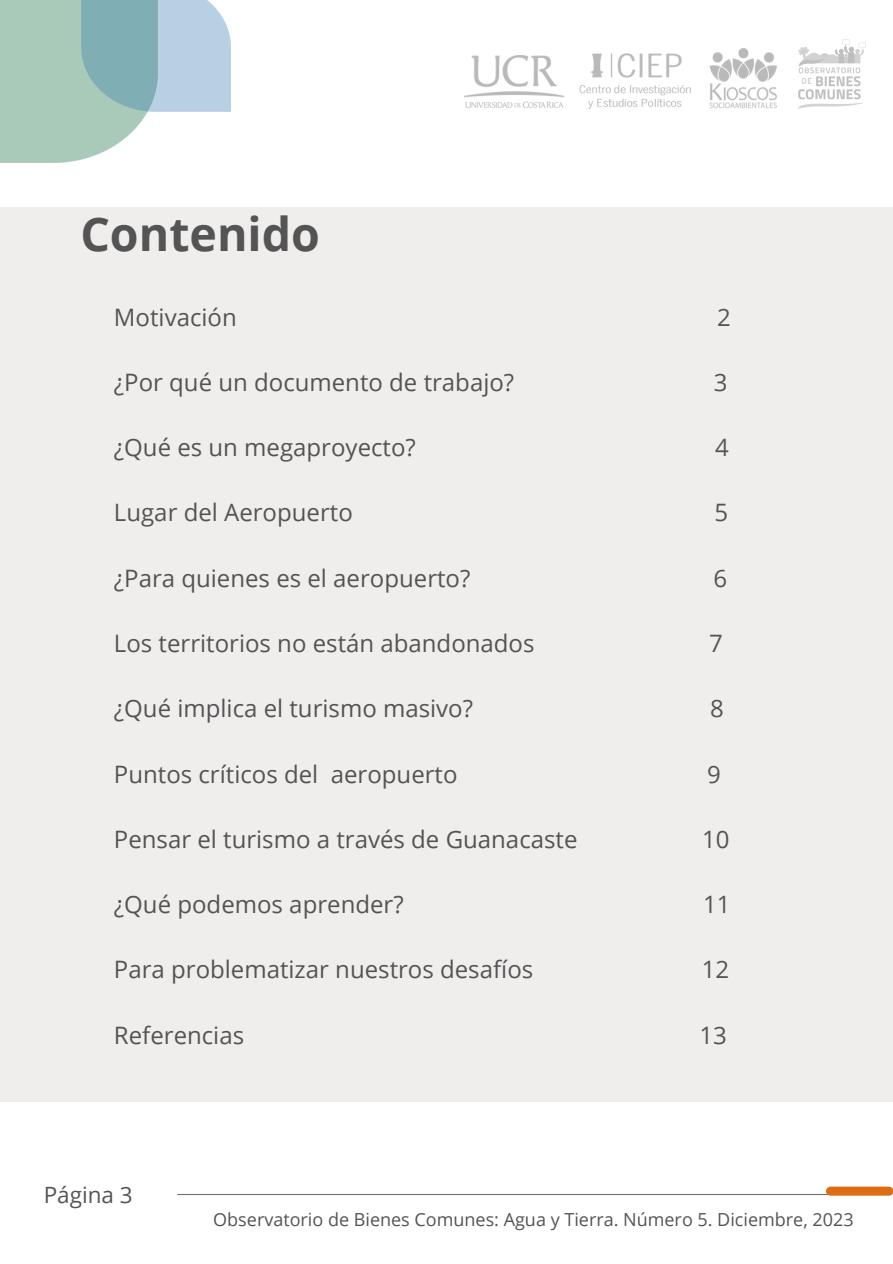
<style>
.page{position:relative;width:893px;height:1264px;background:#fff}
.page>*{position:absolute;margin:0;border:0;box-sizing:border-box;transform-origin:0 0}
.t1{font:700 46.5px "Open Sans";color:#545454}
.t2{font:24px "Open Sans";color:#545454}
.t3{font:22.5px "Open Sans";color:#545454}
.t4{font:18px "Open Sans";color:#545454}
</style>
<div class="page">
<div style="left:0;top:207px;width:892px;height:894px;background:#f0eeed"></div>
<hr style="left:178px;top:1193px;width:713px;height:1px;background:#737373">
<div style="left:830px;top:1186px;width:58px;height:9px;background:#dc6d12"></div>
<img style="left:0;top:0;width:230px;height:163px">
<img style="left:797px;top:40px;width:68px;height:69px">
<img style="left:464px;top:49px;width:312px;height:59px">
<p class="t1" style="left:80px;top:201px;width:241px">Contenido</p>
<p class="t2" style="left:114px;top:300px;width:124px">Motivación</p>
<p class="t2" style="left:717px;top:300px;width:15px">2</p>
<p class="t2" style="left:114px;top:365px;width:402px">¿Por qué un documento de trabajo?</p>
<p class="t2" style="left:713px;top:365px;width:15px">3</p>
<p class="t2" style="left:114px;top:430px;width:303px">¿Qué es un megaproyecto?</p>
<p class="t2" style="left:715px;top:430px;width:15px">4</p>
<p class="t2" style="left:114px;top:496px;width:240px">Lugar del Aeropuerto</p>
<p class="t2" style="left:714px;top:496px;width:15px">5</p>
<p class="t2" style="left:114px;top:561px;width:358px">¿Para quienes es el aeropuerto?</p>
<p class="t2" style="left:713px;top:561px;width:15px">6</p>
<p class="t2" style="left:114px;top:626px;width:422px">Los territorios no están abandonados</p>
<p class="t2" style="left:709px;top:626px;width:15px">7</p>
<p class="t2" style="left:114px;top:691px;width:360px">¿Qué implica el turismo masivo?</p>
<p class="t2" style="left:710px;top:691px;width:15px">8</p>
<p class="t2" style="left:114px;top:757px;width:345px">Puntos críticos del aeropuerto</p>
<p class="t2" style="left:707px;top:757px;width:15px">9</p>
<p class="t2" style="left:114px;top:822px;width:465px">Pensar el turismo a través de Guanacaste</p>
<p class="t2" style="left:702px;top:822px;width:29px">10</p>
<p class="t2" style="left:114px;top:887px;width:291px">¿Qué podemos aprender?</p>
<p class="t2" style="left:703px;top:887px;width:29px">11</p>
<p class="t2" style="left:114px;top:952px;width:421px">Para problematizar nuestros desafíos</p>
<p class="t2" style="left:701px;top:952px;width:29px">12</p>
<p class="t2" style="left:114px;top:1018px;width:132px">Referencias</p>
<p class="t2" style="left:699px;top:1018px;width:29px">13</p>
<p class="t3" style="left:44px;top:1178px;width:90px">Página 3</p>
<p class="t4" style="left:213px;top:1206px;width:641px">Observatorio de Bienes Comunes: Agua y Tierra. Número 5. Diciembre, 2023</p>
</div>
